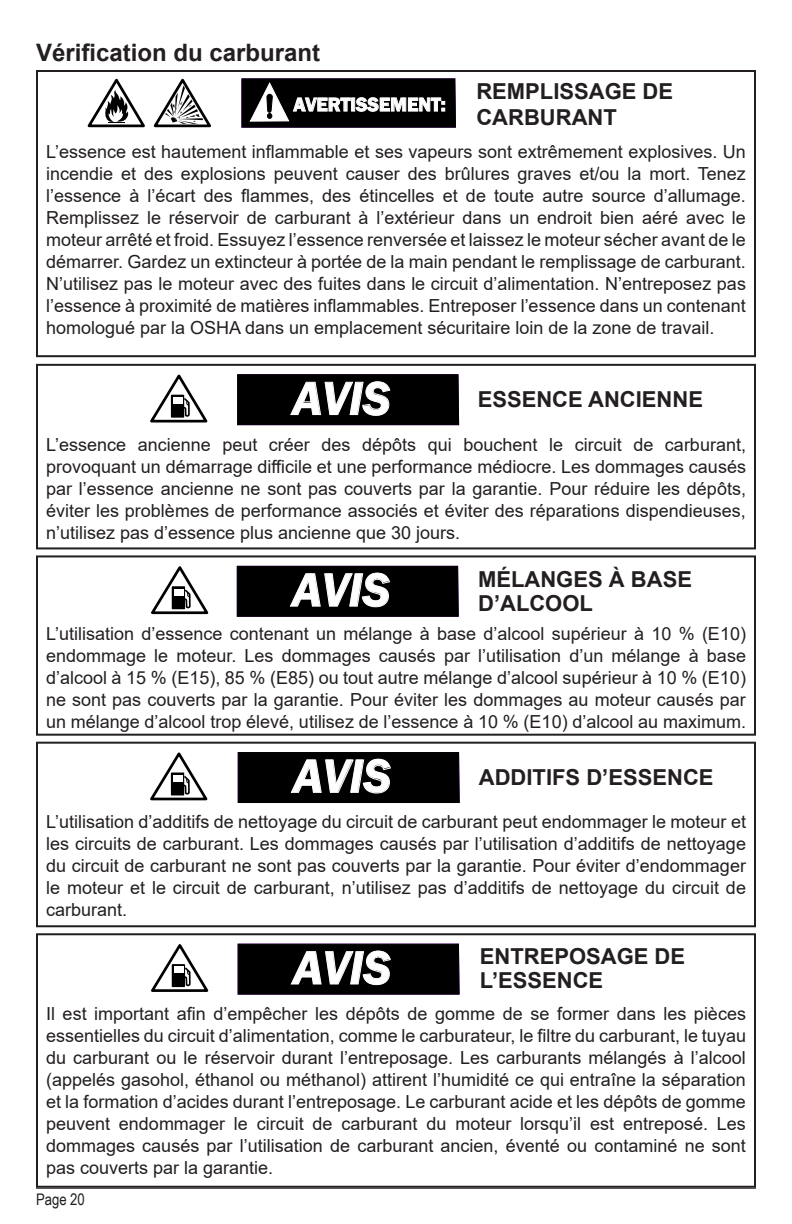
<style>
.page{position:relative;width:792px;height:1224px;background:#fff}
.page>*{position:absolute;margin:0;border:0;box-sizing:border-box;transform-origin:0 0}
.t1{font:italic 600 48.4px "Franklin Gothic";color:#fff}
.t2{font:700 24px "Arial";color:#231f20}
.t3{font:700 22px/26.4px "Arial";color:#231f20}
.t4{font:600 19.8px "Franklin Gothic";color:#fff}
.t5{font:18px/22px "Arial";color:#231f20;text-align:justify}
.t6{font:16px "Arial Narrow";color:#231f20}
</style>
<div class="page">
<hr style="left:36px;top:1188px;width:720px;height:1px;background:#231f20">
<div style="left:36px;top:742px;width:720px;height:185px;border:2px solid #231f20"></div>
<svg style="left:150px;top:752px;width:58px;height:48px"></svg>
<div style="left:238px;top:752px;width:222px;height:51px;background:#000"></div>
<div style="left:36px;top:555px;width:720px;height:181px;border:2px solid #231f20"></div>
<svg style="left:151px;top:566px;width:57px;height:48px"></svg>
<div style="left:237px;top:566px;width:222px;height:51px;background:#000"></div>
<div style="left:36px;top:364px;width:720px;height:185px;border:2px solid #231f20"></div>
<svg style="left:150px;top:374px;width:58px;height:49px"></svg>
<div style="left:237px;top:374px;width:222px;height:51px;background:#000"></div>
<div style="left:36px;top:933px;width:720px;height:255px;border:2px solid #231f20"></div>
<svg style="left:151px;top:944px;width:57px;height:48px"></svg>
<div style="left:238px;top:944px;width:222px;height:51px;background:#000"></div>
<div style="left:36px;top:70px;width:720px;height:287px;border:2px solid #231f20"></div>
<svg style="left:154px;top:79px;width:57px;height:48px"></svg>
<svg style="left:88px;top:79px;width:57px;height:48px"></svg>
<svg style="left:241px;top:78px;width:215px;height:50px;background:#121113"></svg>
<h2 class="t2" style="left:36px;top:35px;width:286px">Vérification du carburant</h2>
<p class="t4" style="left:294px;top:92px;width:154px">AVERTISSEMENT:</p>
<p class="t3" style="left:476px;top:78px;width:198px">REMPLISSAGE DE<br>CARBURANT</p>
<p class="t5" style="left:46px;top:141px;width:701px">L’essence est hautement inflammable et ses vapeurs sont extrêmement explosives. Un incendie et des explosions peuvent causer des brûlures graves et/ou la mort. Tenez l’essence à l’écart des flammes, des étincelles et de toute autre source d’allumage.<br>Remplissez le réservoir de carburant à l’extérieur dans un endroit bien aéré avec le moteur arrêté et froid. Essuyez l’essence renversée et laissez le moteur sécher avant de le démarrer. Gardez un extincteur à portée de la main pendant le remplissage de carburant.<br>N’utilisez pas le moteur avec des fuites dans le circuit d’alimentation. N’entreposez pas l’essence à proximité de matières inflammables. Entreposer l’essence dans un contenant homologué par la OSHA dans un emplacement sécuritaire loin de la zone de travail.</p>
<h1 class="t1" style="left:293px;top:367px;width:100px">AVIS</h1>
<p class="t3" style="left:478px;top:386px;width:227px">ESSENCE ANCIENNE</p>
<p class="t5" style="left:46px;top:433px;width:701px">L’essence ancienne peut créer des dépôts qui bouchent le circuit de carburant, provoquant un démarrage difficile et une performance médiocre. Les dommages causés par l’essence ancienne ne sont pas couverts par la garantie. Pour réduire les dépôts, éviter les problèmes de performance associés et éviter des réparations dispendieuses, n’utilisez pas d’essence plus ancienne que 30 jours.</p>
<h1 class="t1" style="left:292px;top:559px;width:100px">AVIS</h1>
<p class="t3" style="left:478px;top:566px;width:215px">MÉLANGES À BASE</p>
<p class="t3" style="left:478px;top:590px;width:116px">D’ALCOOL</p>
<p class="t5" style="left:46px;top:623px;width:701px">L’utilisation d’essence contenant un mélange à base d’alcool supérieur à 10 % (E10) endommage le moteur. Les dommages causés par l’utilisation d’un mélange à base d’alcool à 15 % (E15), 85 % (E85) ou tout autre mélange d’alcool supérieur à 10 % (E10) ne sont pas couverts par la garantie. Pour éviter les dommages au moteur causés par un mélange d’alcool trop élevé, utilisez de l’essence à 10 % (E10) d’alcool au maximum.</p>
<h1 class="t1" style="left:293px;top:745px;width:100px">AVIS</h1>
<p class="t3" style="left:479px;top:764px;width:236px">ADDITIFS D’ESSENCE</p>
<p class="t5" style="left:46px;top:811px;width:701px">L’utilisation d’additifs de nettoyage du circuit de carburant peut endommager le moteur et les circuits de carburant. Les dommages causés par l’utilisation d’additifs de nettoyage du circuit de carburant ne sont pas couverts par la garantie. Pour éviter d’endommager le moteur et le circuit de carburant, n’utilisez pas d’additifs de nettoyage du circuit de carburant.</p>
<h1 class="t1" style="left:293px;top:937px;width:100px">AVIS</h1>
<p class="t3" style="left:480px;top:944px;width:207px">ENTREPOSAGE DE</p>
<p class="t3" style="left:480px;top:968px;width:125px">L’ESSENCE</p>
<p class="t5" style="left:46px;top:1002px;width:701px">Il est important afin d’empêcher les dépôts de gomme de se former dans les pièces essentielles du circuit d’alimentation, comme le carburateur, le filtre du carburant, le tuyau du carburant ou le réservoir durant l’entreposage. Les carburants mélangés à l’alcool (appelés gasohol, éthanol ou méthanol) attirent l’humidité ce qui entraîne la séparation et la formation d’acides durant l’entreposage. Le carburant acide et les dépôts de gomme peuvent endommager le circuit de carburant du moteur lorsqu’il est entreposé. Les dommages causés par l’utilisation de carburant ancien, éventé ou contaminé ne sont pas couverts par la garantie.</p>
<p class="t6" style="left:36px;top:1187px;width:50px">Page 20</p>
</div>
